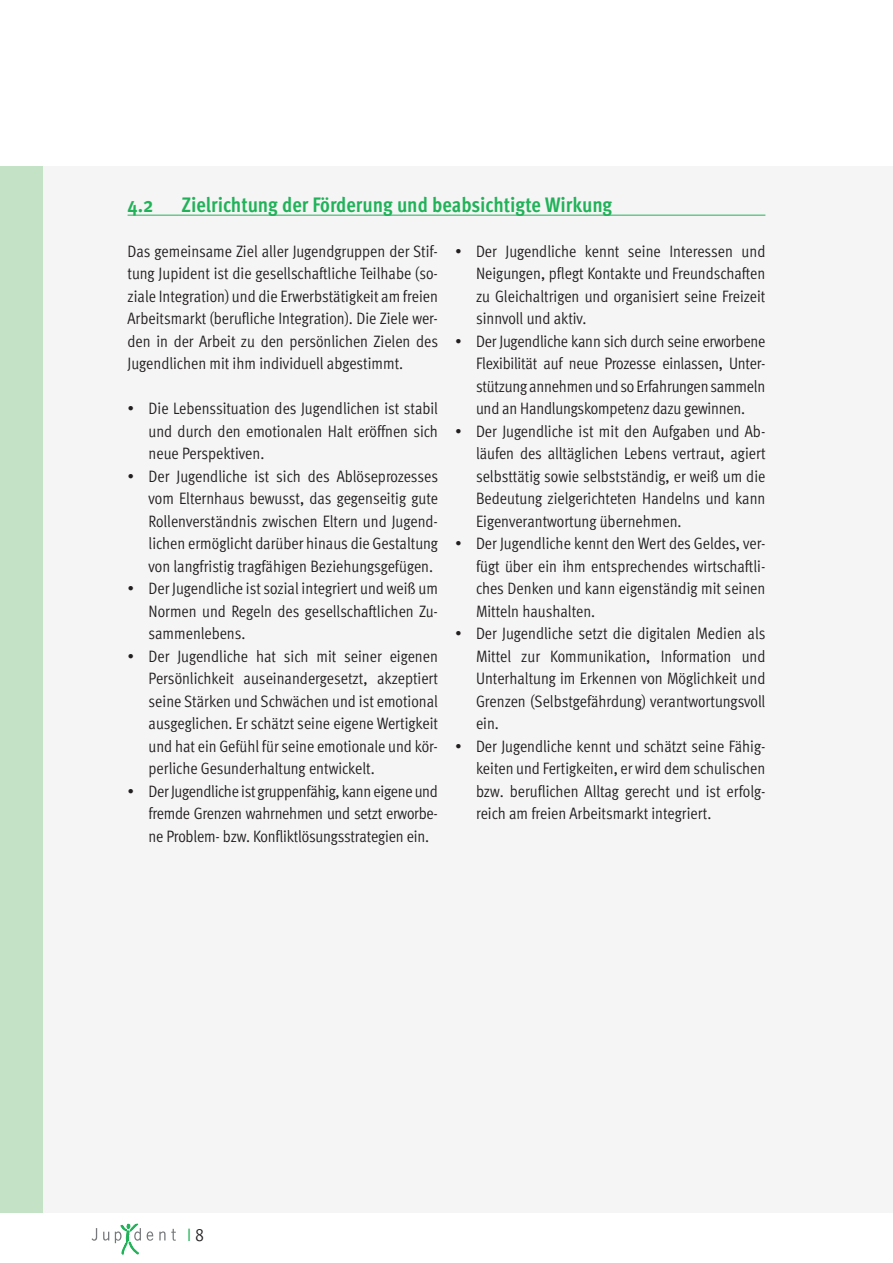
<style>
.page{position:relative;width:893px;height:1263px;background:#fff}
.page>*{position:absolute;margin:0;border:0;box-sizing:border-box;transform-origin:0 0}
.t1{font:700 21px "Meta Cond";color:#21b259}
.t2{font:18px "Meta Cond Normal";color:#21b259}
.t3{font:16.5px/22.5px "Meta Cond Normal";color:#231f20;text-align:justify}
.s1{font-family:"Meta Cond Normal Expert";color:#231f20}
</style>
<div class="page">
<div style="left:0;top:166px;width:893px;height:1047px;background:#f5f5f6"></div>
<div style="left:0;top:166px;width:43px;height:1047px;background:#c3e2c6"></div>
<svg style="left:92px;top:1228px;width:5px;height:13px"></svg>
<svg style="left:103px;top:1232px;width:6px;height:8px"></svg>
<svg style="left:147px;top:1231px;width:6px;height:10px"></svg>
<svg style="left:159px;top:1229px;width:17px;height:12px"></svg>
<svg style="left:115px;top:1224px;width:26px;height:31px"></svg>
<hr style="left:128px;top:215px;width:637px;height:1px;background:#21b259">
<p class="t1" style="left:128px;top:192px;width:27px">4.2</p>
<p class="t1" style="left:182px;top:192px;width:432px">Zielrichtung der Förderung und beabsichtigte Wirkung</p>
<p class="t3" style="left:128px;top:239px;width:312px">Das gemeinsame Ziel aller Jugendgruppen der Stif&shy;tung Jupident ist die gesellschaftliche Teilhabe (so&shy;ziale Integration) und die Erwerbstätigkeit am freien Arbeitsmarkt (berufliche Integration). Die Ziele wer&shy;den in der Arbeit zu den persönlichen Zielen des Jugendlichen mit ihm individuell abgestimmt.</p>
<p class="t3" style="left:149px;top:397px;width:291px;text-indent:-21px">• Die Lebenssituation des Jugendlichen ist stabil und durch den emotionalen Halt eröffnen sich neue Perspektiven.</p>
<p class="t3" style="left:149px;top:464px;width:291px;text-indent:-21px">• Der Jugendliche ist sich des Ablöseprozesses vom Elternhaus bewusst, das gegenseitig gute Rollenverständnis zwischen Eltern und Jugend&shy;lichen ermöglicht darüber hinaus die Gestaltung von langfristig tragfähigen Beziehungsgefügen.</p>
<p class="t3" style="left:149px;top:577px;width:291px;text-indent:-21px">• Der Jugendliche ist sozial integriert und weiß um Normen und Regeln des gesellschaftlichen Zu&shy;sammenlebens.</p>
<p class="t3" style="left:149px;top:645px;width:291px;text-indent:-21px">• Der Jugendliche hat sich mit seiner eigenen Persönlichkeit auseinandergesetzt, akzeptiert seine Stärken und Schwächen und ist emotional ausgeglichen. Er schätzt seine eigene Wertigkeit und hat ein Gefühl für seine emotionale und kör&shy;perliche Gesunderhaltung entwickelt.</p>
<p class="t3" style="left:149px;top:780px;width:291px;text-indent:-21px">• Der Jugendliche ist gruppenfähig, kann eigene und fremde Grenzen wahrnehmen und setzt erworbe&shy;ne Problem- bzw. Konfliktlösungsstrategien ein.</p>
<p class="t3" style="left:476px;top:240px;width:291px;text-indent:-21px">• Der Jugendliche kennt seine Interessen und Neigungen, pflegt Kontakte und Freundschaften zu Gleichaltrigen und organisiert seine Freizeit sinnvoll und aktiv.</p>
<p class="t3" style="left:476px;top:330px;width:291px;text-indent:-21px">• Der Jugendliche kann sich durch seine erworbene Flexibilität auf neue Prozesse einlassen, Unter&shy;stützung annehmen und so Erfahrungen sammeln und an Handlungskompetenz dazu gewinnen.</p>
<p class="t3" style="left:476px;top:420px;width:291px;text-indent:-21px">• Der Jugendliche ist mit den Aufgaben und Ab&shy;läufen des alltäglichen Lebens vertraut, agiert selbsttätig sowie selbstständig, er weiß um die Bedeutung zielgerichteten Handelns und kann Eigenverantwortung übernehmen.</p>
<p class="t3" style="left:476px;top:532px;width:291px;text-indent:-21px">• Der Jugendliche kennt den Wert des Geldes, ver&shy;fügt über ein ihm entsprechendes wirtschaftli&shy;ches Denken und kann eigenständig mit seinen Mitteln haushalten.</p>
<p class="t3" style="left:476px;top:622px;width:291px;text-indent:-21px">• Der Jugendliche setzt die digitalen Medien als Mittel zur Kommunikation, Information und Unterhaltung im Erkennen von Möglichkeit und Grenzen (Selbstgefährdung) verantwortungsvoll ein.</p>
<p class="t3" style="left:476px;top:735px;width:291px;text-indent:-21px">• Der Jugendliche kennt und schätzt seine Fähig&shy;keiten und Fertigkeiten, er wird dem schulischen bzw. beruflichen Alltag gerecht und ist erfolg&shy;reich am freien Arbeitsmarkt integriert.</p>
<p class="t2" style="left:187px;top:1225px;width:18px">I <span class="s1">8</span></p>
</div>
